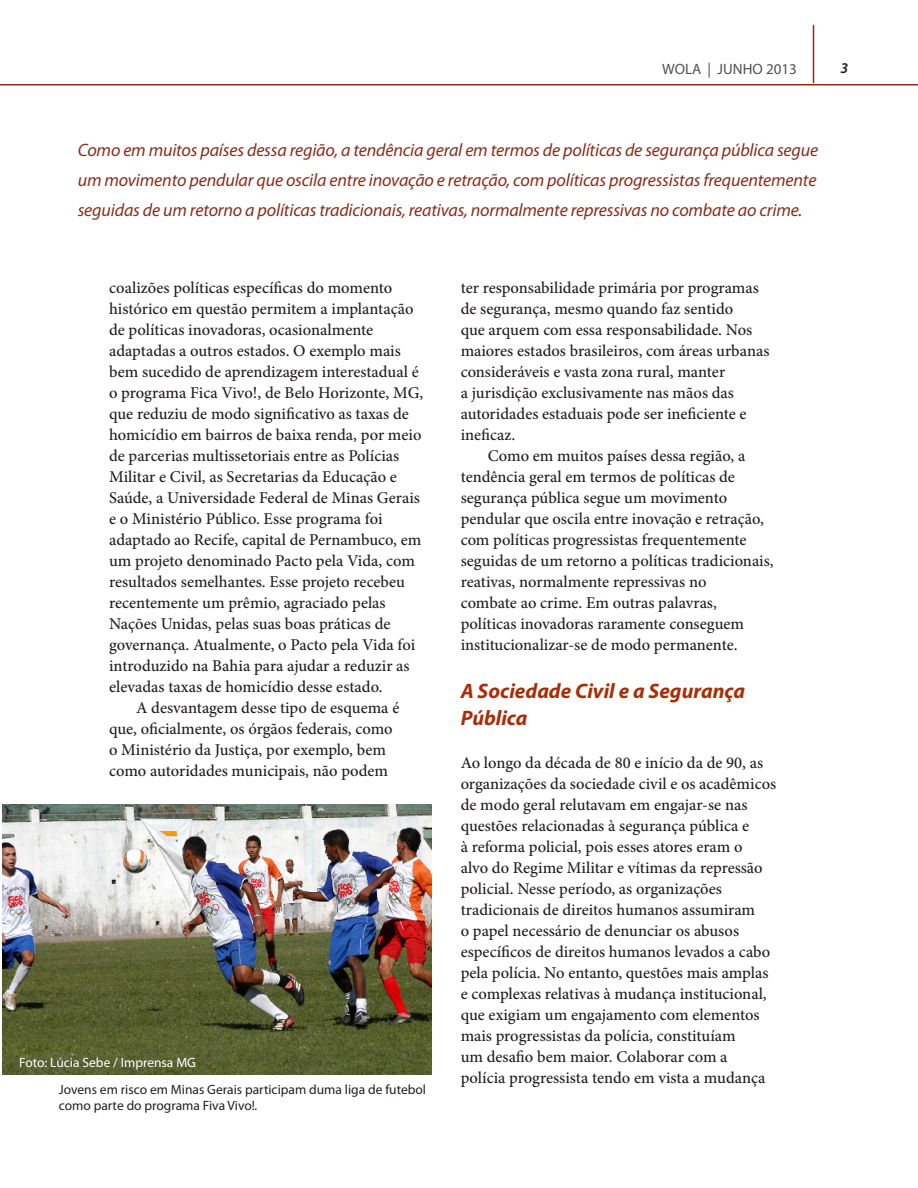
<style>
.page{position:relative;width:918px;height:1188px;background:#fff}
.page>*{position:absolute;margin:0;border:0;box-sizing:border-box;transform-origin:0 0}
.t1{font:italic 700 21px/27px "Myriad Pro";color:#a82e07}
.t2{font:italic 18px/30px "Myriad Pro";letter-spacing:-.01em;color:#892e1b;text-align:justify}
.t3{font:500 16.5px/21px "Minion Pro";color:#231f20}
.t4{font:15px "Myriad Pro";color:#515153}
.t5{font:italic 600 15px "Myriad Pro";color:#231f20}
.t6{font:13.5px/16.2px "Myriad Pro";color:#231f20}
.t7{font:13.5px "Myriad Pro";color:#fff}
.s1{font-style:italic}
</style>
<div class="page">
<hr style="left:813px;top:25px;width:1px;height:58px;background:#892e1b">
<hr style="left:0;top:84px;width:918px;height:2px;background:#892e1b">
<img style="left:2px;top:804px;width:430px;height:270px">
<p class="t4" style="left:662px;top:59px;width:136px">WOLA | JUNHO 2013</p>
<p class="t5" style="left:840px;top:59px;width:9px">3</p>
<p class="t2" style="left:78px;top:134px;width:742px">Como em muitos países dessa região, a tendência geral em termos de políticas de segurança pública segue um movimento pendular que oscila entre inovação e retração, com políticas progressistas frequentemente seguidas de um retorno a políticas tradicionais, reativas, normalmente repressivas no combate ao crime.</p>
<p class="t3" style="left:109px;top:277px;width:316px">coalizões políticas específicas do momento histórico em questão permitem a implantação de políticas inovadoras, ocasionalmente adaptadas a outros estados. O exemplo mais bem sucedido de aprendizagem interestadual é o programa Fica Vivo!, de Belo Horizonte, MG, que reduziu de modo significativo as taxas de homicídio em bairros de baixa renda, por meio de parcerias multissetoriais entre as Polícias Militar e Civil, as Secretarias da Educação e Saúde, a Universidade Federal de Minas Gerais e o Ministério Público. Esse programa foi adaptado ao Recife, capital de Pernambuco, em um projeto denominado Pacto pela Vida, com resultados semelhantes. Esse projeto recebeu recentemente um prêmio, agraciado pelas Nações Unidas, pelas suas boas práticas de governança. Atualmente, o Pacto pela Vida foi introduzido na Bahia para ajudar a reduzir as elevadas taxas de homicídio desse estado.</p>
<p class="t3" style="left:109px;top:697px;width:292px;text-indent:27px">A desvantagem desse tipo de esquema é que, oficialmente, os órgãos federais, como o Ministério da Justiça, por exemplo, bem como autoridades municipais, não podem</p>
<p class="t7" style="left:19px;top:1054px;width:178px">Foto: Lúcia Sebe / Imprensa MG</p>
<p class="t6" style="left:59px;top:1081px;width:369px">Jovens em risco em Minas Gerais participam duma liga de futebol como parte do programa Fiva Vivo!<span class="s1">.</span></p>
<p class="t3" style="left:461px;top:277px;width:310px">ter responsabilidade primária por programas de segurança, mesmo quando faz sentido<br>que arquem com essa responsabilidade. Nos maiores estados brasileiros, com áreas urbanas consideráveis e vasta zona rural, manter<br>a jurisdição exclusivamente nas mãos das autoridades estaduais pode ser ineficiente e ineficaz.</p>
<p class="t3" style="left:461px;top:445px;width:314px;text-indent:27px">Como em muitos países dessa região, a tendência geral em termos de políticas de segurança pública segue um movimento pendular que oscila entre inovação e retração, com políticas progressistas frequentemente seguidas de um retorno a políticas tradicionais, reativas, normalmente repressivas no<br>combate ao crime. Em outras palavras, políticas inovadoras raramente conseguem institucionalizar-se de modo permanente.</p>
<p class="t1" style="left:461px;top:677px;width:286px">A Sociedade Civil e a Segurança<br>Pública</p>
<p class="t3" style="left:461px;top:753px;width:317px">Ao longo da década de 80 e início da de 90, as organizações da sociedade civil e os acadêmicos de modo geral relutavam em engajar-se nas questões relacionadas à segurança pública e<br>à reforma policial, pois esses atores eram o<br>alvo do Regime Militar e vítimas da repressão policial. Nesse período, as organizações tradicionais de direitos humanos assumiram<br>o papel necessário de denunciar os abusos específicos de direitos humanos levados a cabo pela polícia. No entanto, questões mais amplas e complexas relativas à mudança institucional, que exigiam um engajamento com elementos mais progressistas da polícia, constituíam<br>um desafio bem maior. Colaborar com a polícia progressista tendo em vista a mudança</p>
</div>
